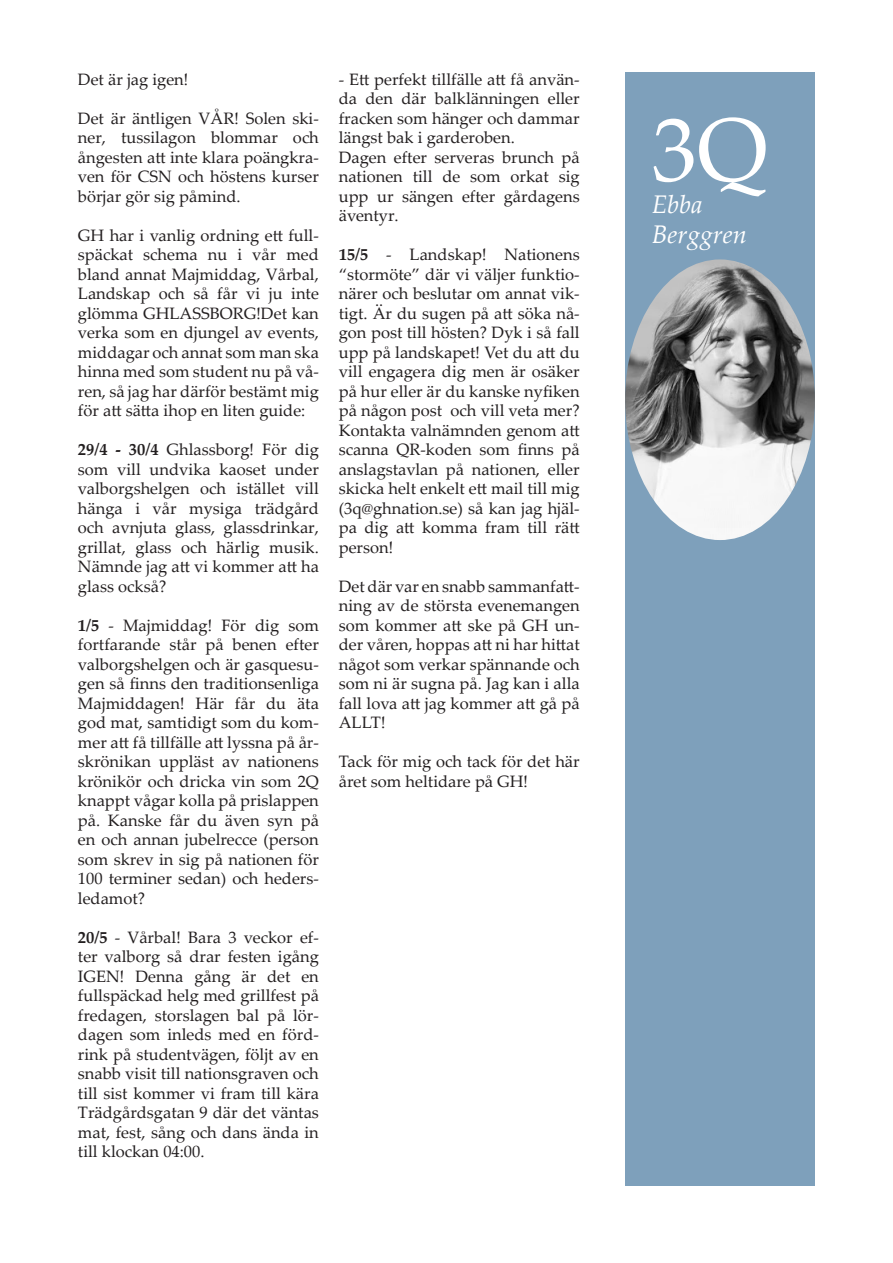
<style>
.page{position:relative;width:893px;height:1263px;background:#fff}
.page>*{position:absolute;margin:0;border:0;box-sizing:border-box;transform-origin:0 0}
.t1{font:90px "Palatino Linotype";color:#fff}
.t2{font:italic 25.5px "Palatino Linotype";color:#fff}
.t3{font:16.5px/19.5px "Palatino Linotype";color:#231f20;text-align:justify}
.s1{font-weight:700}
</style>
<div class="page">
<div style="left:625px;top:73px;width:190px;height:1113px;background:#7ea0bb"></div>
<img style="left:625px;top:259px;width:190px;height:281px">
<p class="t3" style="left:78px;top:69px;width:112px">Det är jag igen!</p>
<p class="t3" style="left:78px;top:108px;width:242px">Det är äntligen VÅR! Solen ski&shy;ner, tussilagon blommar och ångesten att inte klara poängkra&shy;ven för CSN och höstens kurser börjar gör sig påmind.</p>
<p class="t3" style="left:78px;top:225px;width:242px">GH har i vanlig ordning ett full&shy;späckat schema nu i vår med bland annat Majmiddag, Vårbal, Landskap och så får vi ju inte glömma GHLASSBORG!Det kan verka som en djungel av events, middagar och annat som man ska hinna med som student nu på vå&shy;ren, så jag har därför bestämt mig för att sätta ihop en liten guide:</p>
<p class="t3" style="left:78px;top:439px;width:242px"><span class="s1">29/4 - 30/4</span> Ghlassborg! För dig som vill undvika kaoset under valborgshelgen och istället vill hänga i vår mysiga trädgård och avnjuta glass, glassdrinkar, grillat, glass och härlig musik.<br>Nämnde jag att vi kommer att ha glass också?</p>
<p class="t3" style="left:78px;top:615px;width:242px"><span class="s1">1/5</span> - Majmiddag! För dig som fortfarande står på benen efter valborgshelgen och är gasquesu&shy;gen så finns den traditionsenliga Majmiddagen! Här får du äta god mat, samtidigt som du kom&shy;mer att få tillfälle att lyssna på år&shy;skrönikan uppläst av nationens krönikör och dricka vin som 2Q knappt vågar kolla på prislappen på. Kanske får du även syn på en och annan jubelrecce (person som skrev in sig på nationen för 100 terminer sedan) och heders&shy;ledamot?</p>
<p class="t3" style="left:78px;top:927px;width:242px"><span class="s1">20/5</span> - Vårbal! Bara 3 veckor ef&shy;ter valborg så drar festen igång IGEN! Denna gång är det en fullspäckad helg med grillfest på fredagen, storslagen bal på lör&shy;dagen som inleds med en förd&shy;rink på studentvägen, följt av en snabb visit till nationsgraven och till sist kommer vi fram till kära Trädgårdsgatan 9 där det väntas mat, fest, sång och dans ända in till klockan 04:00.</p>
<p class="t3" style="left:339px;top:69px;width:242px">- Ett perfekt tillfälle att få använ&shy;da den där balklänningen eller fracken som hänger och dammar längst bak i garderoben.</p>
<p class="t3" style="left:339px;top:147px;width:242px">Dagen efter serveras brunch på nationen till de som orkat sig upp ur sängen efter gårdagens äventyr.</p>
<p class="t3" style="left:339px;top:244px;width:242px"><span class="s1">15/5</span> - Landskap! Nationens “stormöte” där vi väljer funktio&shy;närer och beslutar om annat vik&shy;tigt. Är du sugen på att söka nå&shy;gon post till hösten? Dyk i så fall upp på landskapet! Vet du att du vill engagera dig men är osäker på hur eller är du kanske nyfiken på någon post och vill veta mer?<br>Kontakta valnämnden genom att scanna QR-koden som finns på anslagstavlan på nationen, eller skicka helt enkelt ett mail till mig (3q@ghnation.se) så kan jag hjäl&shy;pa dig att komma fram till rätt person!</p>
<p class="t3" style="left:339px;top:576px;width:242px">Det där var en snabb sammanfatt&shy;ning av de största evenemangen som kommer att ske på GH un&shy;der våren, hoppas att ni har hittat något som verkar spännande och som ni är sugna på. Jag kan i alla fall lova att jag kommer att gå på ALLT!</p>
<p class="t3" style="left:339px;top:751px;width:242px">Tack för mig och tack för det här året som heltidare på GH!</p>
<p class="t1" style="left:652px;top:86px;width:117px">3Q</p>
<p class="t2" style="left:652px;top:186px;width:52px">Ebba</p>
<p class="t2" style="left:652px;top:217px;width:96px">Berggren</p>
</div>
